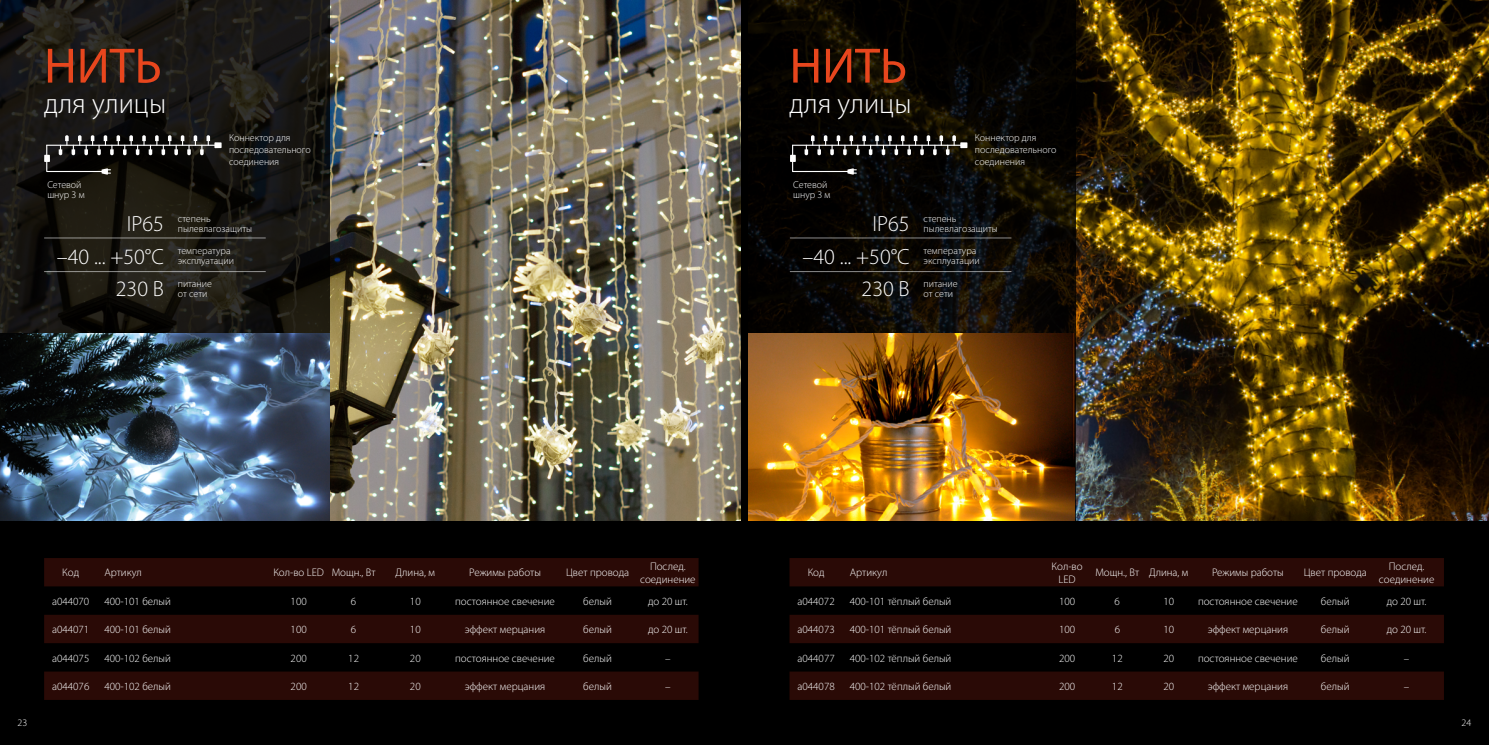
<style>
.page{position:relative;width:1489px;height:745px;background:#fff}
.page>*{position:absolute;margin:0;border:0;box-sizing:border-box;transform-origin:0 0}
.t1{font:50px "Myriad Pro";color:#e8461d}
.t2{font:300 28.75px "Myriad Pro";color:#fff}
.t3{font:300 22px "Myriad Pro";color:#fff}
.t4{font:300 11px/13.2px "Myriad Pro";color:#fff;text-align:center}
.t5{font:300 10px/10px "Myriad Pro";color:#fff}
.s1{font-size:22px}
</style>
<div class="page">
<div style="left:744px;top:0;width:744px;height:744px;background:#000"></div>
<div style="left:0;top:0;width:744px;height:744px;background:#000"></div>
<img style="left:330px;top:0;width:411px;height:520px">
<svg style="left:0;top:0;width:330px;height:333px;fill:#1a1814"></svg>
<img style="left:1075px;top:0;width:413px;height:520px">
<svg style="left:748px;top:0;width:327px;height:520px"></svg>
<img style="left:748px;top:333px;width:326px;height:187px">
<img style="left:0;top:333px;width:330px;height:187px">
<div style="left:960px;top:142px;width:7px;height:6px;background:#fff"></div>
<hr style="left:792px;top:145px;width:171px;height:1px;background:#fff">
<svg style="left:791px;top:135px;width:164px;height:39px"></svg>
<div style="left:789px;top:155px;width:7px;height:7px;background:#fff"></div>
<div style="left:214px;top:142px;width:7px;height:6px;background:#fff"></div>
<hr style="left:47px;top:145px;width:171px;height:1px;background:#fff">
<svg style="left:46px;top:135px;width:164px;height:39px"></svg>
<div style="left:44px;top:155px;width:6px;height:7px;background:#fff"></div>
<hr style="left:789px;top:237px;width:222px;height:1px;background:#fdfeff">
<hr style="left:789px;top:271px;width:222px;height:1px;background:#fdfeff">
<hr style="left:44px;top:237px;width:222px;height:1px;background:#fdfeff">
<hr style="left:44px;top:271px;width:222px;height:1px;background:#fdfeff">
<svg style="left:789px;top:558px;width:654px;height:141px;fill:#2a0a06"></svg>
<svg style="left:44px;top:558px;width:654px;height:141px;fill:#2a0a06"></svg>
<h1 class="t1" style="left:44px;top:35px;width:119px">НИТЬ</h1>
<h2 class="t2" style="left:44px;top:86px;width:124px">для улицы</h2>
<h1 class="t1" style="left:789px;top:35px;width:119px">НИТЬ</h1>
<h2 class="t2" style="left:789px;top:86px;width:124px">для улицы</h2>
<p class="t5" style="left:229px;top:132px;width:83px;line-height:12px">Коннектор для последовательного соединения</p>
<p class="t5" style="left:974px;top:132px;width:83px;line-height:12px">Коннектор для последовательного соединения</p>
<p class="t5" style="left:47px;top:179px;width:39px">Сетевой шнур 3 м</p>
<p class="t5" style="left:793px;top:179px;width:39px">Сетевой шнур 3 м</p>
<p class="t5" style="left:178px;top:213px;width:76px;text-indent:-51px"><span class="s1">IP65</span> степень пылевлагозащиты</p>
<h3 class="t3" style="left:57px;top:243px;width:175px">–40 ... +50°С <sup>температура</sup></h3>
<p class="t5" style="left:178px;top:256px;width:58px">эксплуатации</p>
<p class="t5" style="left:178px;top:278px;width:36px;text-indent:-62px"><span class="s1">230 В</span> питание от сети</p>
<p class="t5" style="left:923px;top:213px;width:76px;text-indent:-51px"><span class="s1">IP65</span> степень пылевлагозащиты</p>
<h3 class="t3" style="left:802px;top:243px;width:175px">–40 ... +50°С <sup>температура</sup></h3>
<p class="t5" style="left:923px;top:256px;width:58px">эксплуатации</p>
<p class="t5" style="left:923px;top:278px;width:36px;text-indent:-62px"><span class="s1">230 В</span> питание от сети</p>
<p class="t4" style="left:62px;top:565px;width:18px">Код</p>
<p class="t4" style="left:104px;top:565px;width:39px">Артикул</p>
<p class="t4" style="left:273px;top:565px;width:104px">Кол-во LED Мощн., Вт</p>
<p class="t4" style="left:395px;top:565px;width:41px">Длина, м</p>
<p class="t4" style="left:469px;top:565px;width:73px">Режимы работы</p>
<p class="t4" style="left:566px;top:565px;width:65px">Цвет провода</p>
<p class="t4" style="left:640px;top:559px;width:57px">Послед. соединение</p>
<p class="t4" style="left:52px;top:594px;width:39px">a044070</p>
<p class="t4" style="left:104px;top:594px;width:68px">400-101 белый</p>
<p class="t4" style="left:290px;top:594px;width:18px">100</p>
<p class="t4" style="left:351px;top:594px;width:7px">6</p>
<p class="t4" style="left:410px;top:594px;width:12px">10</p>
<p class="t4" style="left:455px;top:594px;width:101px">постоянное свечение</p>
<p class="t4" style="left:583px;top:594px;width:30px">белый</p>
<p class="t4" style="left:648px;top:594px;width:41px">до 20 шт.</p>
<p class="t4" style="left:52px;top:622px;width:39px">a044071</p>
<p class="t4" style="left:104px;top:622px;width:68px">400-101 белый</p>
<p class="t4" style="left:290px;top:622px;width:18px">100</p>
<p class="t4" style="left:351px;top:622px;width:7px">6</p>
<p class="t4" style="left:410px;top:622px;width:12px">10</p>
<p class="t4" style="left:465px;top:622px;width:82px">эффект мерцания</p>
<p class="t4" style="left:583px;top:622px;width:30px">белый</p>
<p class="t4" style="left:648px;top:622px;width:41px">до 20 шт.</p>
<p class="t4" style="left:52px;top:650px;width:39px">a044075</p>
<p class="t4" style="left:104px;top:650px;width:68px">400-102 белый</p>
<p class="t4" style="left:291px;top:650px;width:18px">200</p>
<p class="t4" style="left:348px;top:650px;width:12px">12</p>
<p class="t4" style="left:410px;top:650px;width:12px">20</p>
<p class="t4" style="left:455px;top:650px;width:101px">постоянное свечение</p>
<p class="t4" style="left:583px;top:650px;width:30px">белый</p>
<p class="t4" style="left:52px;top:679px;width:39px">a044076</p>
<p class="t4" style="left:104px;top:679px;width:68px">400-102 белый</p>
<p class="t4" style="left:291px;top:679px;width:18px">200</p>
<p class="t4" style="left:348px;top:679px;width:12px">12</p>
<p class="t4" style="left:410px;top:679px;width:12px">20</p>
<p class="t4" style="left:465px;top:679px;width:82px">эффект мерцания</p>
<p class="t4" style="left:583px;top:679px;width:30px">белый</p>
<p class="t4" style="left:807px;top:565px;width:18px">Код</p>
<p class="t4" style="left:849px;top:565px;width:39px">Артикул</p>
<p class="t4" style="left:1051px;top:559px;width:33px">Кол-во<br>LED</p>
<p class="t4" style="left:1095px;top:565px;width:94px">Мощн., Вт Длина, м</p>
<p class="t4" style="left:1211px;top:565px;width:73px">Режимы работы</p>
<p class="t4" style="left:1303px;top:565px;width:65px">Цвет провода</p>
<p class="t4" style="left:1378px;top:559px;width:57px">Послед. соединение</p>
<p class="t4" style="left:797px;top:594px;width:39px">a044072</p>
<p class="t4" style="left:849px;top:594px;width:103px">400-101 тёплый белый</p>
<p class="t4" style="left:1058px;top:594px;width:18px">100</p>
<p class="t4" style="left:1114px;top:594px;width:7px">6</p>
<p class="t4" style="left:1163px;top:594px;width:12px">10</p>
<p class="t4" style="left:1197px;top:594px;width:101px">постоянное свечение</p>
<p class="t4" style="left:1320px;top:594px;width:30px">белый</p>
<p class="t4" style="left:1386px;top:594px;width:41px">до 20 шт.</p>
<p class="t4" style="left:797px;top:622px;width:39px">a044073</p>
<p class="t4" style="left:849px;top:622px;width:103px">400-101 тёплый белый</p>
<p class="t4" style="left:1058px;top:622px;width:18px">100</p>
<p class="t4" style="left:1114px;top:622px;width:7px">6</p>
<p class="t4" style="left:1163px;top:622px;width:12px">10</p>
<p class="t4" style="left:1207px;top:622px;width:82px">эффект мерцания</p>
<p class="t4" style="left:1320px;top:622px;width:30px">белый</p>
<p class="t4" style="left:1386px;top:622px;width:41px">до 20 шт.</p>
<p class="t4" style="left:797px;top:650px;width:39px">a044077</p>
<p class="t4" style="left:849px;top:650px;width:103px">400-102 тёплый белый</p>
<p class="t4" style="left:1058px;top:650px;width:18px">200</p>
<p class="t4" style="left:1111px;top:650px;width:12px">12</p>
<p class="t4" style="left:1163px;top:650px;width:12px">20</p>
<p class="t4" style="left:1197px;top:650px;width:101px">постоянное свечение</p>
<p class="t4" style="left:1320px;top:650px;width:30px">белый</p>
<p class="t4" style="left:797px;top:679px;width:39px">a044078</p>
<p class="t4" style="left:849px;top:679px;width:103px">400-102 тёплый белый</p>
<p class="t4" style="left:1059px;top:679px;width:18px">200</p>
<p class="t4" style="left:1111px;top:679px;width:12px">12</p>
<p class="t4" style="left:1163px;top:679px;width:12px">20</p>
<p class="t4" style="left:1207px;top:679px;width:82px">эффект мерцания</p>
<p class="t4" style="left:1320px;top:679px;width:30px">белый</p>
<p class="t5" style="left:18px;top:717px;width:11px">23</p>
<p class="t5" style="left:1461px;top:717px;width:11px">24</p>
</div>
